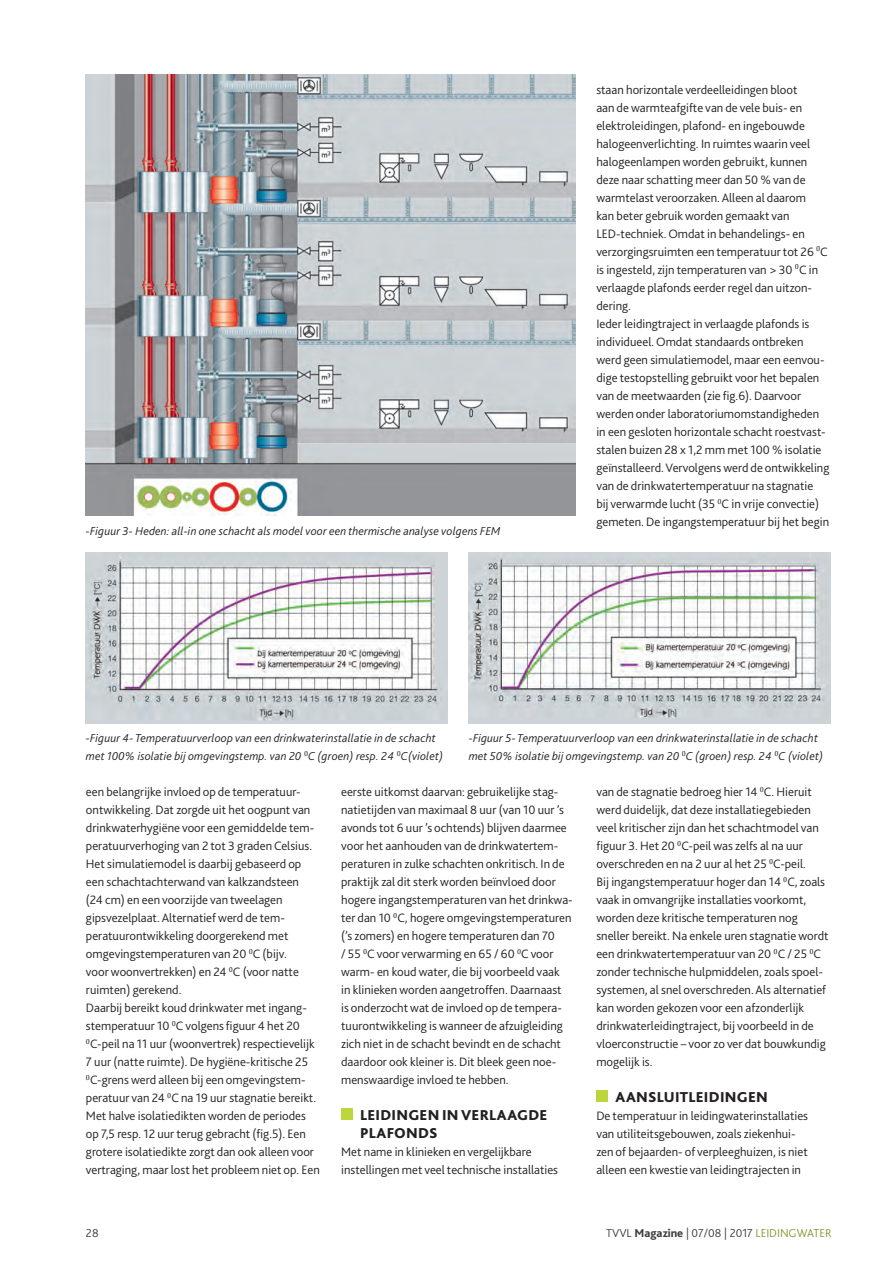
<style>
.page{position:relative;width:896px;height:1264px;background:#fff}
.page>*{position:absolute;margin:0;border:0;box-sizing:border-box;transform-origin:0 0}
.Bodykopje{font:800 15px/18px "Bliss 2";letter-spacing:.02em;color:#231f20}
.Bodytekst{font:300 12.75px/18px "Bliss 2";color:#231f20}
.Bijschrift_foto_s_fi{font:italic 300 12px/18px "Bliss 2";letter-spacing:.01em;color:#231f20}
.t1{font:300 12px "Bliss 2";color:#3e3e3f}
.s1{font-weight:800}
.s2{color:#879735}
</style>
<div class="page">
<div style="left:341px;top:1108px;width:12px;height:11px;background:#bdd63c"></div>
<img style="left:86px;top:552px;width:361px;height:171px">
<img style="left:469px;top:552px;width:361px;height:171px">
<img style="left:86px;top:75px;width:489px;height:440px">
<div style="left:596px;top:1090px;width:12px;height:11px;background:#bdd63c"></div>
<p class="Bijschrift_foto_s_fi" style="left:86px;top:521px;width:416px">-Figuur 3- Heden: all-in one schacht als model voor een thermische analyse volgens FEM</p>
<p class="Bodytekst" style="left:596px;top:80px;width:233px">staan horizontale verdeelleidingen bloot<br>aan de warmteafgifte van de vele buis- en elektroleidingen, plafond- en ingebouwde halogeenverlichting. In ruimtes waarin veel halogeenlampen worden gebruikt, kunnen deze naar schatting meer dan 50 % van de warmtelast veroorzaken. Alleen al daarom<br>kan beter gebruik worden gemaakt van LED-techniek. Omdat in behandelings- en verzorgingsruimten een temperatuur tot 26 <sup>0</sup>C is ingesteld, zijn temperaturen van &gt; 30 <sup>0</sup>C in verlaagde plafonds eerder regel dan uitzon&shy;dering.</p>
<p class="Bodytekst" style="left:596px;top:314px;width:234px">Ieder leidingtraject in verlaagde plafonds is individueel. Omdat standaards ontbreken werd geen simulatiemodel, maar een eenvou&shy;dige testopstelling gebruikt voor het bepalen van de meetwaarden (zie fig.6). Daarvoor werden onder laboratoriumomstandigheden in een gesloten horizontale schacht roestvast&shy;stalen buizen 28 x 1,2 mm met 100 % isolatie geïnstalleerd. Vervolgens werd de ontwikkeling van de drinkwatertemperatuur na stagnatie<br>bij verwarmde lucht (35 <sup>0</sup>C in vrije convectie) gemeten. De ingangstemperatuur bij het begin</p>
<p class="Bijschrift_foto_s_fi" style="left:86px;top:728px;width:358px">-Figuur 4- Temperatuurverloop van een drinkwaterinstallatie in de schacht met 100% isolatie bij omgevingstemp. van 20 <sup>0</sup>C (groen) resp. 24 <sup>0</sup>C(violet)</p>
<p class="Bijschrift_foto_s_fi" style="left:469px;top:728px;width:356px">-Figuur 5- Temperatuurverloop van een drinkwaterinstallatie in de schacht met 50% isolatie bij omgevingstemp. van 20 <sup>0</sup>C (groen) resp. 24 <sup>0</sup>C (violet)</p>
<p class="Bodytekst" style="left:596px;top:782px;width:224px">van de stagnatie bedroeg hier 14 <sup>0</sup>C. Hieruit werd duidelijk, dat deze installatiegebieden veel kritischer zijn dan het schachtmodel van figuur 3. Het 20 <sup>0</sup>C-peil was zelfs al na uur overschreden en na 2 uur al het 25 <sup>0</sup>C-peil.</p>
<p class="Bodytekst" style="left:596px;top:872px;width:234px">Bij ingangstemperatuur hoger dan 14 <sup>0</sup>C, zoals vaak in omvangrijke installaties voorkomt, worden deze kritische temperaturen nog sneller bereikt. Na enkele uren stagnatie wordt een drinkwatertemperatuur van 20 <sup>0</sup>C / 25 <sup>0</sup>C zonder technische hulpmiddelen, zoals spoel&shy;systemen, al snel overschreden. Als alternatief kan worden gekozen voor een afzonderlijk drinkwaterleidingtraject, bij voorbeeld in de vloerconstructie – voor zo ver dat bouwkundig mogelijk is.</p>
<p class="Bodykopje" style="left:615px;top:1087px;width:154px">AANSLUITLEIDINGEN</p>
<p class="Bodytekst" style="left:596px;top:1106px;width:213px">De temperatuur in leidingwaterinstallaties van utiliteitsgebouwen, zoals ziekenhui&shy;zen of bejaarden- of verpleeghuizen, is niet alleen een kwestie van leidingtrajecten in</p>
<p class="Bodytekst" style="left:86px;top:782px;width:230px">een belangrijke invloed op de temperatuur&shy;ontwikkeling. Dat zorgde uit het oogpunt van drinkwaterhygiëne voor een gemiddelde tem&shy;peratuurverhoging van 2 tot 3 graden Celsius.</p>
<p class="Bodytekst" style="left:86px;top:854px;width:217px">Het simulatiemodel is daarbij gebaseerd op een schachtachterwand van kalkzandsteen (24 cm) en een voorzijde van tweelagen gipsvezelplaat. Alternatief werd de tem&shy;peratuurontwikkeling doorgerekend met omgevingstemperaturen van 20 <sup>0</sup>C (bijv. voor woonvertrekken) en 24 <sup>0</sup>C (voor natte ruimten) gerekend.</p>
<p class="Bodytekst" style="left:86px;top:998px;width:235px">Daarbij bereikt koud drinkwater met ingang&shy;stemperatuur 10 <sup>0</sup>C volgens figuur 4 het 20<br><sup>0</sup>C-peil na 11 uur (woonvertrek) respectievelijk 7 uur (natte ruimte). De hygiëne-kritische 25<br><sup>0</sup>C-grens werd alleen bij een omgevingstem&shy;peratuur van 24 <sup>0</sup>C na 19 uur stagnatie bereikt.<br>Met halve isolatiedikten worden de periodes op 7,5 resp. 12 uur terug gebracht (fig.5). Een grotere isolatiedikte zorgt dan ook alleen voor vertraging, maar lost het probleem niet op. Een</p>
<p class="Bodytekst" style="left:341px;top:782px;width:233px">eerste uitkomst daarvan: gebruikelijke stag&shy;natietijden van maximaal 8 uur (van 10 uur ’s avonds tot 6 uur ’s ochtends) blijven daarmee voor het aanhouden van de drinkwatertem&shy;peraturen in zulke schachten onkritisch. In de praktijk zal dit sterk worden beïnvloed door hogere ingangstemperaturen van het drinkwa&shy;ter dan 10 <sup>0</sup>C, hogere omgevingstemperaturen (’s zomers) en hogere temperaturen dan 70<br>/ 55 <sup>0</sup>C voor verwarming en 65 / 60 <sup>0</sup>C voor warm- en koud water, die bij voorbeeld vaak<br>in klinieken worden aangetroffen. Daarnaast<br>is onderzocht wat de invloed op de tempera&shy;tuurontwikkeling is wanneer de afzuigleiding zich niet in de schacht bevindt en de schacht daardoor ook kleiner is. Dit bleek geen noe&shy;menswaardige invloed te hebben.</p>
<p class="Bodykopje" style="left:360px;top:1105px;width:189px">LEIDINGEN IN VERLAAGDE<br>PLAFONDS</p>
<p class="Bodytekst" style="left:341px;top:1142px;width:218px">Met name in klinieken en vergelijkbare instellingen met veel technische installaties</p>
<p class="t1" style="left:86px;top:1225px;width:14px">28</p>
<p class="t1" style="left:606px;top:1225px;width:227px">TVVL <span class="s1">Magazine</span> | 07/08 | 2017 <span class="s2">LEIDINGWATER</span></p>
</div>
